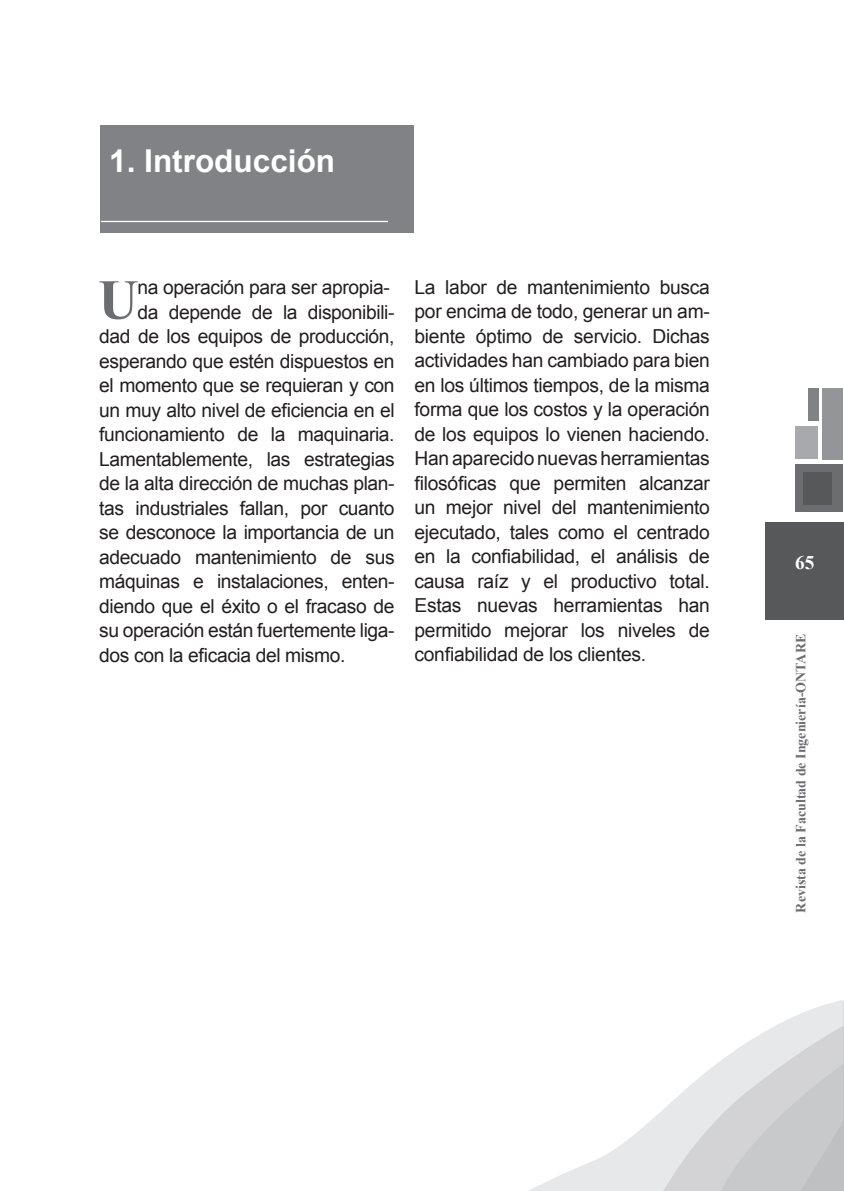
<style>
.page{position:relative;width:844px;height:1191px;background:#fff}
.page>*{position:absolute;margin:0;border:0;box-sizing:border-box;transform-origin:0 0}
.t1{font:700 56.18px "Times New Roman";color:#6c6d70}
.t2{font:700 31.5px "Arial";color:#fff}
.t3{font:19.25px/24.5px "Arial";letter-spacing:-.02em;color:#231f20;text-align:justify}
.t4{font:700 19.25px "Times New Roman";color:#fff}
.t5{font:700 14px "Times New Roman";color:#6c6d70}
</style>
<div class="page">
<div style="left:765px;top:522px;width:78px;height:97px;background:#57585a"></div>
<div style="left:795px;top:465px;width:47px;height:47px;background:#6c6d70"></div>
<div style="left:795px;top:426px;width:22px;height:33px;background:#a8a9ad"></div>
<div style="left:808px;top:388px;width:11px;height:33px;background:#808285"></div>
<div style="left:803px;top:472px;width:28px;height:32px;background:#57585a"></div>
<div style="left:822px;top:388px;width:20px;height:71px;background:#939598"></div>
<svg style="left:529px;top:1000px;width:314px;height:191px"></svg>
<div style="left:100px;top:125px;width:313px;height:107px;background:#808285"></div>
<hr style="left:101px;top:221px;width:287px;height:1px;background:#fff">
<p class="t2" style="left:109px;top:139px;width:227px">1. Introducción</p>
<p class="t1" style="left:98px;top:261px;width:42px">U</p>
<p class="t3" style="left:137px;top:275px;width:254px">na operación para ser apropia-</p>
<p class="t3" style="left:99px;top:300px;width:297px;text-indent:38px">da depende de la disponibili&shy;dad de los equipos de producción, esperando que estén dispuestos en el momento que se requieran y con un muy alto nivel de eficiencia en el funcionamiento de la maquinaria.<br>Lamentablemente, las estrategias de la alta dirección de muchas plan&shy;tas industriales fallan, por cuanto se desconoce la importancia de un adecuado mantenimiento de sus máquinas e instalaciones, enten&shy;diendo que el éxito o el fracaso de su operación están fuertemente liga&shy;dos con la eficacia del mismo.</p>
<p class="t3" style="left:414px;top:275px;width:297px">La labor de mantenimiento busca por encima de todo, generar un am&shy;biente óptimo de servicio. Dichas actividades han cambiado para bien en los últimos tiempos, de la misma forma que los costos y la operación de los equipos lo vienen haciendo.<br>Han aparecido nuevas herramientas filosóficas que permiten alcanzar un mejor nivel del mantenimiento ejecutado, tales como el centrado en la confiabilidad, el análisis de causa raíz y el productivo total.<br>Estas nuevas herramientas han permitido mejorar los niveles de confiabilidad de los clientes.</p>
<p class="t4" style="left:794px;top:549px;width:21px">65</p>
<p class="t5" style="left:791px;top:912px;width:280px;rotate:-90deg">Revista de la Facultad de Ingeniería-ONTARE</p>
</div>
